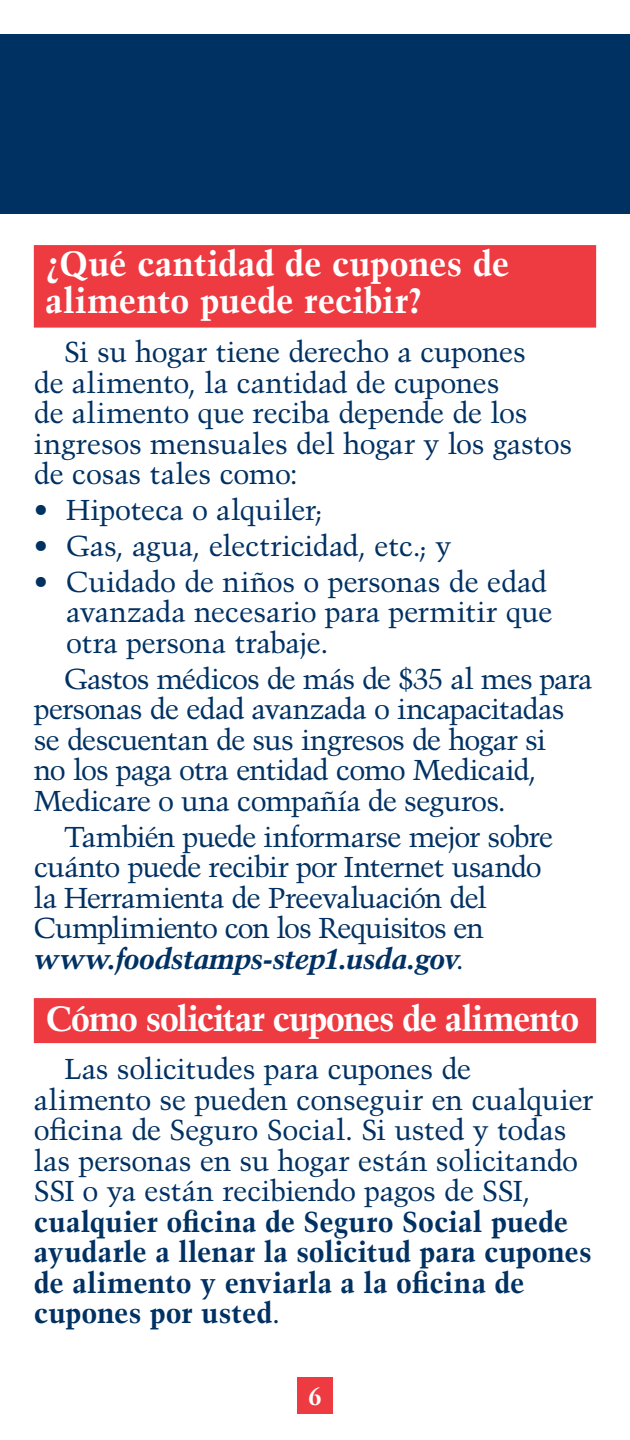
<style>
.page{position:relative;width:630px;height:1440px;background:#fff}
.page>*{position:absolute;margin:0;border:0;box-sizing:border-box;transform-origin:0 0}
.Header1_2lines{font:700 35px/37.5px "Trump Mediaeval";letter-spacing:-.01em;color:#fff}
.Header1_1line{font:700 35px "Trump Mediaeval";letter-spacing:-.05em;color:#fff}
.paragraph_format{font:28.75px/30.5px "Trump Mediaeval";letter-spacing:-.02em;color:#003163}
._1st_bullet{font:28.75px/30.5px "Trump Mediaeval";letter-spacing:-.015em;color:#003163}
.t1{font:700 25px "Trump Mediaeval";color:#fff}
.s1{font-weight:700;font-style:italic}
.s2{font-weight:700}
</style>
<div class="page">
<div style="left:0;top:34px;width:630px;height:180px;background:#003163"></div>
<div style="left:297px;top:1377px;width:36px;height:36px;background:#ee3a41"></div>
<div style="left:34px;top:245px;width:562px;height:83px;background:#ee3a41"></div>
<div style="left:34px;top:998px;width:562px;height:45px;background:#ee3a41"></div>
<h1 class="Header1_2lines" style="left:45px;top:244px;width:466px">¿Qué cantidad de cupones de alimento puede recibir?</h1>
<p class="paragraph_format" style="left:34px;top:336px;width:540px;text-indent:30px">Si su hogar tiene derecho a cupones<br>de alimento, la cantidad de cupones<br>de alimento que reciba depende de los ingresos mensuales del hogar y los gastos de cosas tales como:</p>
<p class="_1st_bullet" style="left:34px;top:494px;width:291px">• Hipoteca o alquiler;</p>
<p class="_1st_bullet" style="left:34px;top:530px;width:419px">• Gas, agua, electricidad, etc.; y</p>
<p class="_1st_bullet" style="left:66px;top:566px;width:488px;text-indent:-32px">• Cuidado de niños o personas de edad avanzada necesario para permitir que otra persona trabaje.</p>
<p class="paragraph_format" style="left:34px;top:663px;width:560px;text-indent:30px">Gastos médicos de más de $35 al mes para personas de edad avanzada o incapacitadas se descuentan de sus ingresos de hogar si<br>no los paga otra entidad como Medicaid, Medicare o una compañía de seguros.</p>
<p class="paragraph_format" style="left:34px;top:821px;width:521px;text-indent:30px">También puede informarse mejor sobre cuánto puede recibir por Internet usando la Herramienta de Preevaluación del Cumplimiento con los Requisitos en <span class="s1">www.foodstamps-step1.usda.gov</span>.</p>
<h1 class="Header1_1line" style="left:45px;top:996px;width:536px">Cómo solicitar cupones de alimento</h1>
<p class="paragraph_format" style="left:34px;top:1053px;width:561px;text-indent:30px">Las solicitudes para cupones de alimento se pueden conseguir en cualquier oficina de Seguro Social. Si usted y todas las personas en su hogar están solicitando SSI o ya están recibiendo pagos de SSI, <span class="s2">cualquier oficina de Seguro Social puede ayudarle a llenar la solicitud para cupones de alimento y enviarla a la oficina de cupones por usted</span>.</p>
<p class="t1" style="left:308px;top:1381px;width:15px">6</p>
</div>
